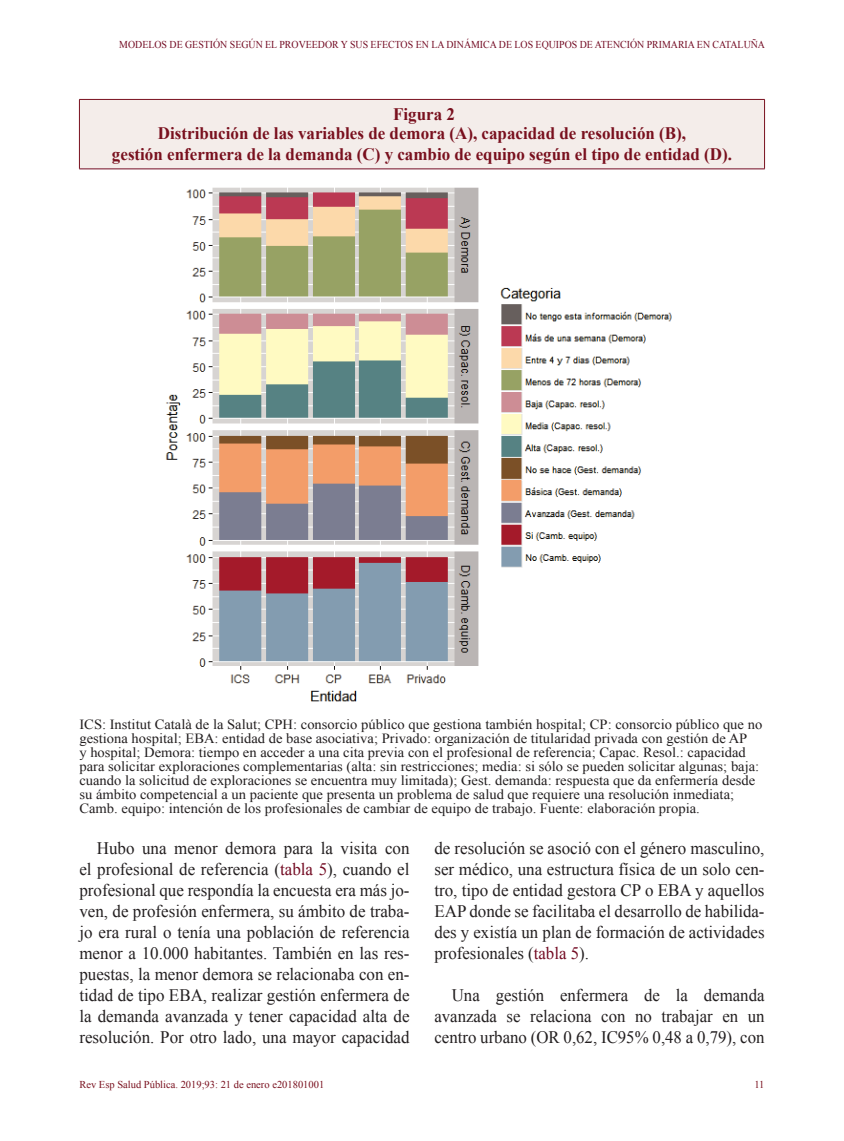
<style>
.page{position:relative;width:844px;height:1141px;background:#fff}
.page>*{position:absolute;margin:0;border:0;box-sizing:border-box;transform-origin:0 0}
.TEXTO_SANGRADO{font:17.5px/21px "Times New Roman";color:#231f20;text-align:justify}
.t1{font:700 17.5px/19.2px "Times New Roman";color:#79101e;text-align:center}
.TEXTO_SANGRADO-2{font:17.5px/21px "Times New Roman";color:#231f20;text-align:justify;scale:.96 1}
.t2{font:14px/14px "Times New Roman";color:#231f20;scale:1.04 1}
.t3{font:10.5px "Times New Roman";color:#730b23;scale:.94 1}
.t4{font:10.5px "Times New Roman";color:#79101e}
.s1{color:#730b23}
</style>
<div class="page">
<div style="left:79px;top:99px;width:685px;height:70px;background:#f4edea"></div>
<hr style="left:79px;top:100px;width:1px;height:69px;background:#79101e">
<hr style="left:764px;top:100px;width:1px;height:69px;background:#79101e">
<hr style="left:79px;top:99px;width:685px;height:1px;background:#79101e">
<hr style="left:79px;top:169px;width:685px;height:1px;background:#730b23">
<img style="left:165px;top:187px;width:507px;height:515px">
<p class="t3" style="left:119px;top:38px;width:688px">MODELOS DE GESTIÓN SEGÚN EL PROVEEDOR Y SUS EFECTOS EN LA DINÁMICA DE LOS EQUIPOS DE ATENCIÓN PRIMARIA EN CATALUÑA</p>
<p class="t1" style="left:158px;top:104px;width:529px">Figura 2<br>Distribución de las variables de demora (A), capacidad de resolución (B),</p>
<p class="t1" style="left:112px;top:144px;width:621px">gestión enfermera de la demanda (C) y cambio de equipo según el tipo de entidad (D).</p>
<p class="t2" style="left:79px;top:717px;width:658px">ICS: Institut Català de la Salut; CPH: consorcio público que gestiona también hospital; CP: consorcio público que no gestiona hospital; EBA: entidad de base asociativa; Privado: organización de titularidad privada con gestión de AP<br>y hospital; Demora: tiempo en acceder a una cita previa con el profesional de referencia; Capac. Resol.: capacidad para solicitar exploraciones complementarias (alta: sin restricciones; media: si sólo se pueden solicitar algunas; baja: cuando la solicitud de exploraciones se encuentra muy limitada); Gest. demanda: respuesta que da enfermería desde su ámbito competencial a un paciente que presenta un problema de salud que requiere una resolución inmediata; Camb. equipo: intención de los profesionales de cambiar de equipo de trabajo. Fuente: elaboración propia.</p>
<p class="TEXTO_SANGRADO" style="left:79px;top:838px;width:331px;text-indent:17px">Hubo una menor demora para la visita con el profesional de referencia (<span class="s1">tabla 5</span>), cuando el profesional que respondía la encuesta era más jo&shy;ven, de profesión enfermera, su ámbito de traba&shy;jo era rural o tenía una población de referencia menor a 10.000 habitantes. También en las res&shy;puestas, la menor demora se relacionaba con en&shy;tidad de tipo EBA, realizar gestión enfermera de la demanda avanzada y tener capacidad alta de resolución. Por otro lado, una mayor capacidad</p>
<p class="TEXTO_SANGRADO" style="left:434px;top:838px;width:331px">de resolución se asoció con el género masculino, ser médico, una estructura física de un solo cen&shy;tro, tipo de entidad gestora CP o EBA y aquellos EAP donde se facilitaba el desarrollo de habilida&shy;des y existía un plan de formación de actividades profesionales (<span class="s1">tabla 5</span>).</p>
<p class="TEXTO_SANGRADO-2" style="left:434px;top:985px;width:345px;text-indent:17px">Una gestión enfermera de la demanda avanzada se relaciona con no trabajar en un centro urbano (OR 0,62, IC95% 0,48 a 0,79), con</p>
<p class="t4" style="left:79px;top:1077px;width:246px">Rev Esp Salud Pública. 2019;93: 21 de enero e201801001</p>
<p class="t4" style="left:754px;top:1077px;width:12px">11</p>
</div>
